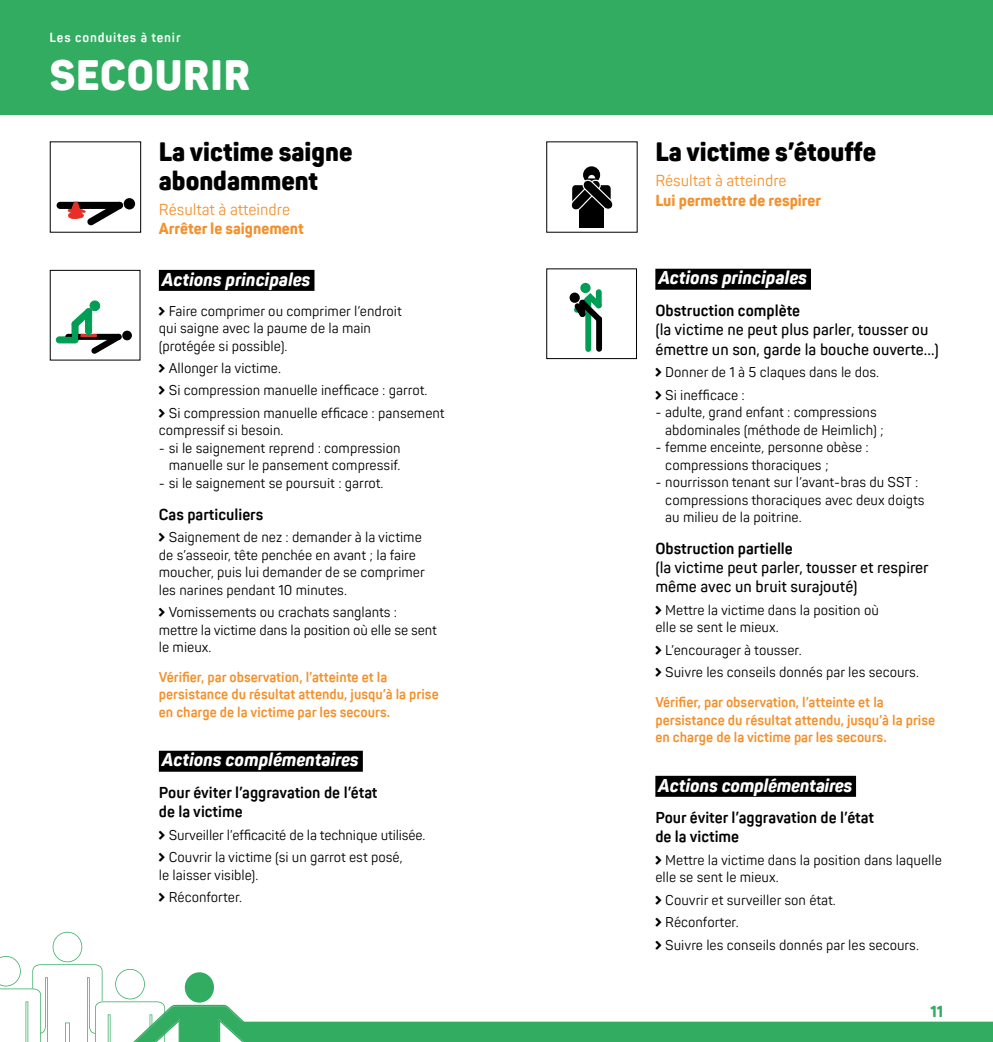
<style>
.page{position:relative;width:993px;height:1042px;background:#fff}
.page>*{position:absolute;margin:0;border:0;box-sizing:border-box;transform-origin:0 0}
.t1{font:900 42px "Panton Narrow";letter-spacing:.02em;color:#fff}
.t2{font:900 26.25px/28.9px "Panton Narrow";color:#000}
.t3{font:italic 800 18.38px "Panton Narrow";color:#fff}
.t4{font:700 15.75px/19.2px "Panton Narrow";color:#000}
.t5{font:600 15.75px/19.2px "Panton Narrow";color:#000}
.t6{font:800 15.75px "Panton Narrow";color:#f3912d}
.t7{font:15.75px "Panton Narrow";color:#f3912d}
.t8{font:800 15.75px "Panton Narrow";color:#31ac60}
.t9{font:14px/17.5px "Panton Narrow";color:#000}
.t10{font:700 14px/17.5px "Panton Narrow";color:#f3912d}
.t11{font:700 13.12px "Panton Narrow";letter-spacing:.06em;color:#fff}
.s1{font-family:"Makisupa"}
</style>
<div class="page">
<div style="left:0;top:0;width:496px;height:115px;background:#31ac60"></div>
<div style="left:496px;top:0;width:496px;height:115px;background:#31ac60"></div>
<svg style="left:0;top:932px;width:992px;height:110px"></svg>
<div style="left:655px;top:269px;width:155px;height:21px;background:#000"></div>
<div style="left:655px;top:776px;width:200px;height:21px;background:#000"></div>
<div style="left:159px;top:270px;width:155px;height:21px;background:#000"></div>
<div style="left:159px;top:751px;width:204px;height:21px;background:#000"></div>
<div style="left:124px;top:198px;width:11px;height:11px;background:#000;border-radius:50%"></div>
<svg style="left:57px;top:201px;width:66px;height:25px"></svg>
<div style="left:122px;top:331px;width:10px;height:9px;background:#000;border-radius:50%"></div>
<svg style="left:56px;top:300px;width:66px;height:54px"></svg>
<div style="left:583px;top:166px;width:17px;height:17px;background:#000;border-radius:50%"></div>
<div style="left:579px;top:193px;width:12px;height:34px;background:#000"></div>
<div style="left:591px;top:193px;width:12px;height:34px;background:#000"></div>
<svg style="left:571px;top:175px;width:42px;height:37px"></svg>
<div style="left:580px;top:283px;width:10px;height:10px;background:#009e55;border-radius:50%"></div>
<div style="left:595px;top:289px;width:6px;height:19px;background:#009e55;border-radius:3px"></div>
<svg style="left:569px;top:293px;width:10px;height:10px"></svg>
<svg style="left:573px;top:293px;width:29px;height:59px"></svg>
<p class="t11" style="left:50px;top:29px;width:132px">Les conduites à tenir</p>
<h1 class="t1" style="left:50px;top:48px;width:202px">SECOURIR</h1>
<h2 class="t2" style="left:159px;top:137px;width:195px">La victime saigne abondamment</h2>
<p class="t7" style="left:159px;top:200px;width:133px">Résultat à atteindre</p>
<p class="t6" style="left:159px;top:219px;width:146px">Arrêter le saignement</p>
<h3 class="t3" style="left:162px;top:267px;width:150px">Actions principales</h3>
<p class="t9" style="left:159px;top:302px;width:244px"><span class="s1">&gt;</span> Faire comprimer ou comprimer l’endroit qui saigne avec la paume de la main (protégée si possible).</p>
<p class="t9" style="left:159px;top:357px;width:287px;line-height:22.4px"><span class="s1">&gt;</span> Allonger la victime.<br><span class="s1">&gt;</span> Si compression manuelle inefficace : garrot.<br><span class="s1">&gt;</span> Si compression manuelle efficace : pansement</p>
<p class="t9" style="left:159px;top:422px;width:126px">compressif si besoin.</p>
<p class="t9" style="left:159px;top:439px;width:243px;text-align:right">- si le saignement reprend : compression manuelle sur le pansement compressif.</p>
<p class="t9" style="left:159px;top:474px;width:226px">- si le saignement se poursuit : garrot.</p>
<p class="t4" style="left:159px;top:504px;width:106px">Cas particuliers</p>
<p class="t9" style="left:159px;top:528px;width:267px"><span class="s1">&gt;</span> Saignement de nez : demander à la victime de s’asseoir, tête penchée en avant ; la faire moucher, puis lui demander de se comprimer les narines pendant 10 minutes.</p>
<p class="t9" style="left:159px;top:603px;width:279px"><span class="s1">&gt;</span> Vomissements ou crachats sanglants : mettre la victime dans la position où elle se sent le mieux.</p>
<p class="t10" style="left:159px;top:668px;width:281px">Vérifier, par observation, l’atteinte et la persistance du résultat attendu, jusqu’à la prise en charge de la victime par les secours.</p>
<h3 class="t3" style="left:162px;top:748px;width:198px">Actions complémentaires</h3>
<p class="t4" style="left:159px;top:783px;width:220px">Pour éviter l’aggravation de l’état de la victime</p>
<p class="t9" style="left:159px;top:823px;width:268px;line-height:22.4px"><span class="s1">&gt;</span> Surveiller l’efficacité de la technique utilisée. <span class="s1">&gt;</span> Couvrir la victime (si un garrot est posé,</p>
<p class="t9" style="left:159px;top:863px;width:101px;line-height:22.4px">le laisser visible). <span class="s1">&gt;</span> Réconforter.</p>
<h2 class="t2" style="left:655px;top:137px;width:222px">La victime s’étouffe</h2>
<p class="t7" style="left:655px;top:171px;width:133px">Résultat à atteindre</p>
<p class="t6" style="left:655px;top:190px;width:167px">Lui permettre de respirer</p>
<h3 class="t3" style="left:658px;top:266px;width:150px">Actions principales</h3>
<p class="t4" style="left:655px;top:301px;width:146px">Obstruction complète</p>
<p class="t5" style="left:655px;top:320px;width:285px">(la victime ne peut plus parler, tousser ou émettre un son, garde la bouche ouverte...)</p>
<p class="t9" style="left:655px;top:361px;width:225px;line-height:22.4px"><span class="s1">&gt;</span> Donner de 1 à 5 claques dans le dos. <span class="s1">&gt;</span> Si inefficace :</p>
<p class="t9" style="left:665px;top:403px;width:220px;text-indent:-10px">- adulte, grand enfant : compressions abdominales (méthode de Heimlich) ;</p>
<p class="t9" style="left:665px;top:438px;width:205px;text-indent:-10px">- femme enceinte, personne obèse : compressions thoraciques ;</p>
<p class="t9" style="left:665px;top:473px;width:261px;text-indent:-10px">- nourrisson tenant sur l’avant-bras du SST : compressions thoraciques avec deux doigts au milieu de la poitrine.</p>
<p class="t4" style="left:655px;top:538px;width:139px">Obstruction partielle</p>
<p class="t5" style="left:655px;top:558px;width:275px">(la victime peut parler, tousser et respirer même avec un bruit surajouté)</p>
<p class="t9" style="left:655px;top:601px;width:225px"><span class="s1">&gt;</span> Mettre la victime dans la position où elle se sent le mieux.</p>
<p class="t9" style="left:655px;top:638px;width:265px;line-height:22.4px"><span class="s1">&gt;</span> L’encourager à tousser.<br><span class="s1">&gt;</span> Suivre les conseils donnés par les secours.</p>
<p class="t10" style="left:655px;top:693px;width:281px">Vérifier, par observation, l’atteinte et la persistance du résultat attendu, jusqu’à la prise en charge de la victime par les secours.</p>
<h3 class="t3" style="left:658px;top:773px;width:195px">Actions complémentaires</h3>
<p class="t4" style="left:655px;top:808px;width:220px">Pour éviter l’aggravation de l’état de la victime</p>
<p class="t9" style="left:655px;top:851px;width:288px"><span class="s1">&gt;</span> Mettre la victime dans la position dans laquelle elle se sent le mieux.</p>
<p class="t9" style="left:655px;top:888px;width:265px;line-height:22.4px"><span class="s1">&gt;</span> Couvrir et surveiller son état.<br><span class="s1">&gt;</span> Réconforter.<br><span class="s1">&gt;</span> Suivre les conseils donnés par les secours.</p>
<p class="t8" style="left:930px;top:1001px;width:14px">11</p>
</div>
